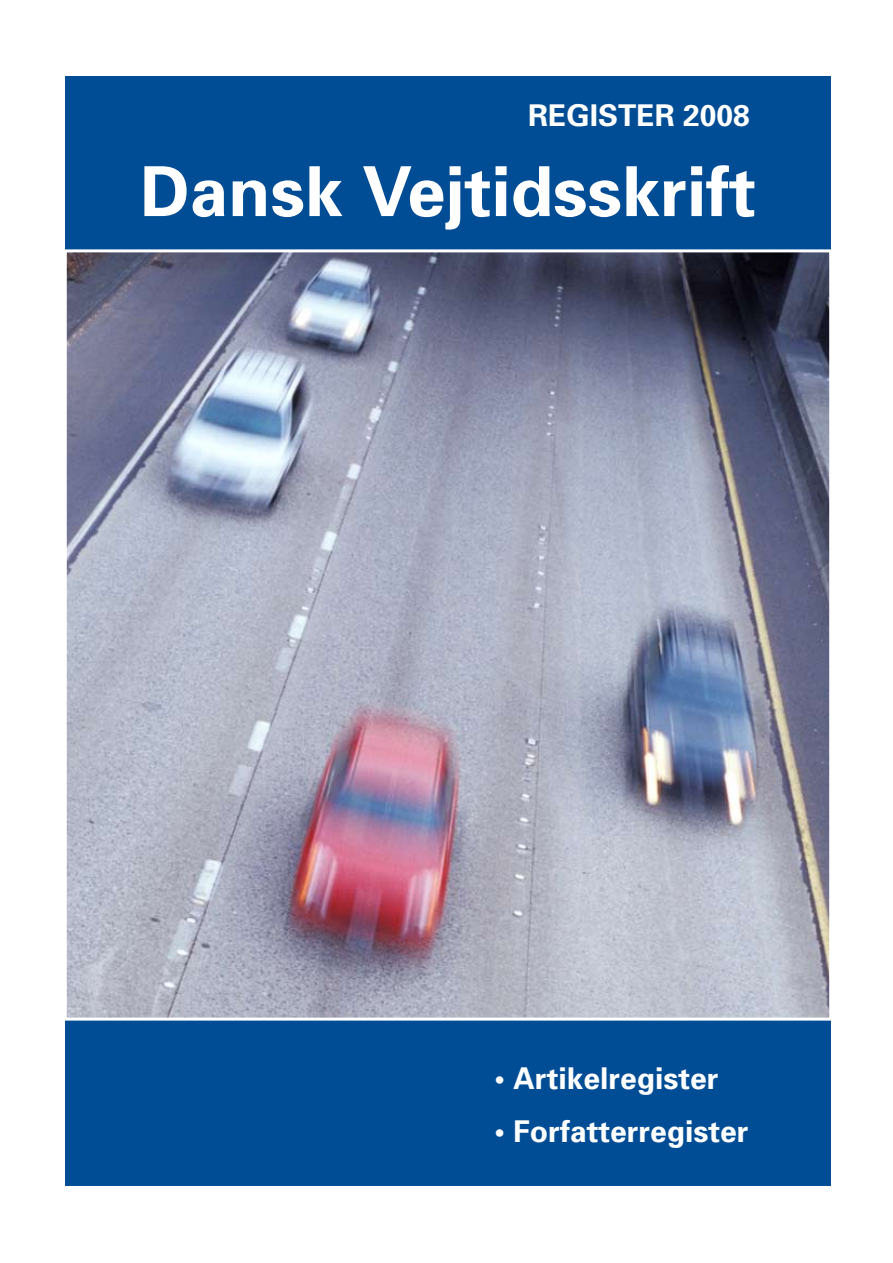
<style>
.page{position:relative;width:893px;height:1263px;background:#fff}
.page>*{position:absolute;margin:0;border:0;box-sizing:border-box;transform-origin:0 0}
.t1{font:700 69px "Univers";color:#fff}
.t2{font:condensed 37.5px "Univers";color:#fff}
.t3{font:700 30px "Univers";color:#fff}
</style>
<div class="page">
<div style="left:65px;top:77px;width:766px;height:1109px;background:#004d95"></div>
<img style="left:68px;top:253px;width:760px;height:763px">
<div style="left:64px;top:249px;width:768px;height:771px;border:3px solid #fff"></div>
<p class="t3" style="left:528px;top:96px;width:223px">REGISTER 2008</p>
<p class="t2" style="left:525px;top:101px;width:229px">REGISTER 2007</p>
<h1 class="t1" style="left:140px;top:147px;width:618px">Dansk Vejtidsskrift</h1>
<p class="t3" style="left:494px;top:1059px;width:226px">• Artikelregister</p>
<p class="t3" style="left:494px;top:1112px;width:256px">• Forfatterregister</p>
</div>
